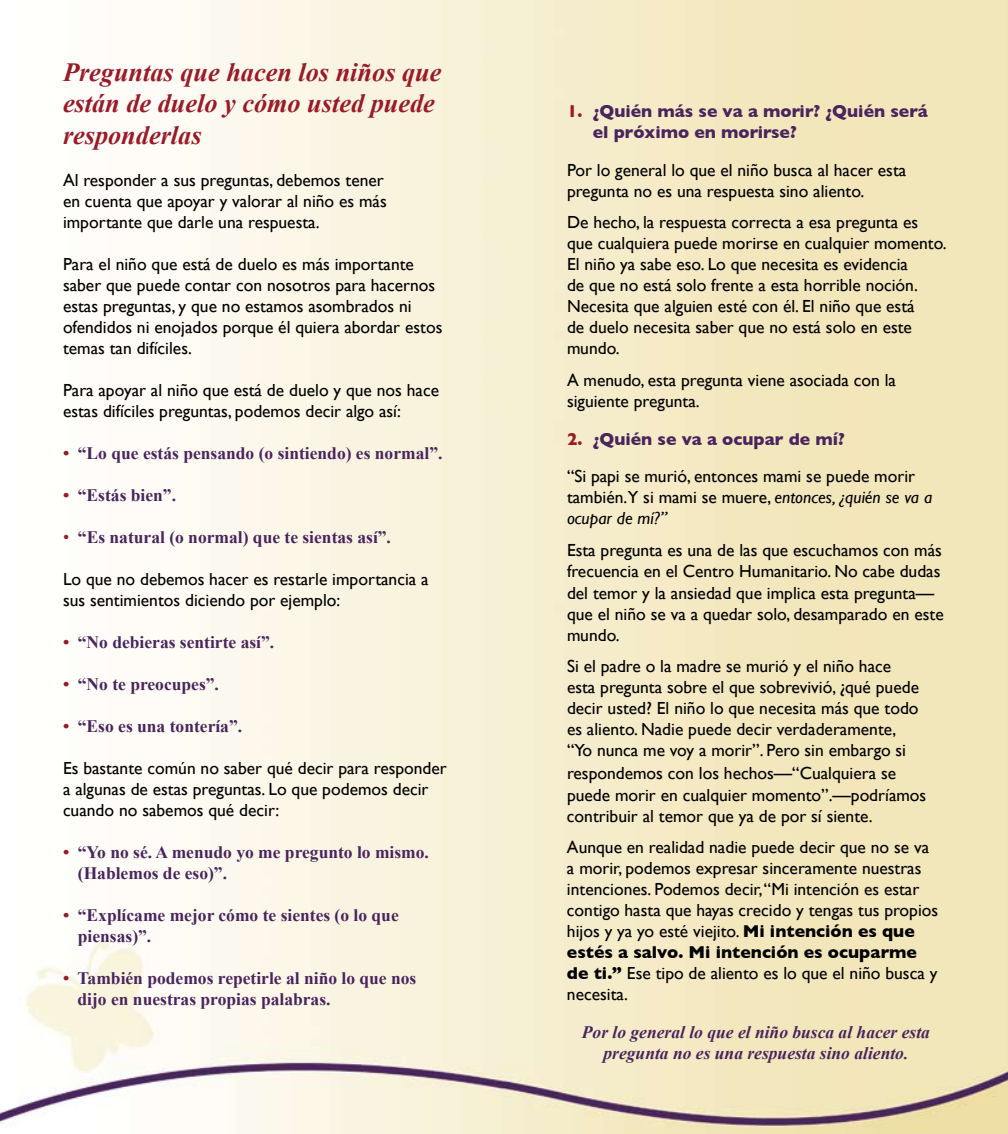
<style>
.page{position:relative;width:1008px;height:1134px;background:#fff}
.page>*{position:absolute;margin:0;border:0;box-sizing:border-box;transform-origin:0 0}
.t1{font:italic 700 26.25px/31.5px "Times New Roman";color:#991b27}
.t2{font:17.5px/21px "Gill Sans";color:#000}
.t3{font:700 17.5px/21px "Times New Roman";color:#49245d}
.t4{font:italic 700 17.5px/21px "Times New Roman";color:#49245d;text-align:center}
.t5{font:italic 17.5px/21px "Gill Sans";color:#000}
.t6{font:700 17.5px/21px "Gill Sans";color:#49245d}
.s1{color:#991b27}
.s2{font-family:"Gill Sans";font-weight:400;color:#991b27}
.s3{font-weight:700;color:#991b27}
.s4{font-weight:700;color:#49245d}
.s5{font-style:normal}
.s6{font-size:18.38px}
.s7{font-weight:700}
</style>
<div class="page">
<img style="left:0;top:0;width:1008px;height:1134px">
<h1 class="t1" style="left:63px;top:56px;width:380px">Preguntas que hacen los niños que están de duelo y cómo usted puede responderlas</h1>
<p class="t2" style="left:63px;top:169px;width:325px">Al responder a sus preguntas, debemos tener en cuenta que apoyar y valorar al niño es más importante que darle una respuesta.</p>
<p class="t2" style="left:63px;top:253px;width:381px">Para el niño que está de duelo es más importante saber que puede contar con nosotros para hacernos estas preguntas, y que no estamos asombrados ni ofendidos ni enojados porque él quiera abordar estos temas tan difíciles.</p>
<p class="t2" style="left:63px;top:379px;width:378px">Para apoyar al niño que está de duelo y que nos hace estas difíciles preguntas, podemos decir algo así:</p>
<p class="t3" style="left:63px;top:442px;width:381px"><span class="s1">•</span> “Lo que estás pensando (o sintiendo) es normal”.</p>
<p class="t3" style="left:63px;top:484px;width:115px"><span class="s1">•</span> “Estás bien”.</p>
<p class="t3" style="left:63px;top:526px;width:330px"><span class="s2">•</span> “Es natural (o normal) que te sientas así”.</p>
<p class="t2" style="left:63px;top:568px;width:367px">Lo que no debemos hacer es restarle importancia a sus sentimientos diciendo por ejemplo:</p>
<p class="t3" style="left:63px;top:631px;width:213px"><span class="s1">•</span> “No debieras sentirte así”.</p>
<p class="t3" style="left:63px;top:673px;width:157px"><span class="s1">•</span> “No te preocupes”.</p>
<p class="t3" style="left:63px;top:715px;width:181px"><span class="s1">•</span> “Eso es una tontería”.</p>
<p class="t2" style="left:63px;top:757px;width:385px">Es bastante común no saber qué decir para responder a algunas de estas preguntas. Lo que podemos decir cuando no sabemos qué decir:</p>
<p class="t3" style="left:78px;top:841px;width:353px;text-indent:-15px"><span class="s1">•</span> “Yo no sé. A menudo yo me pregunto lo mismo. (Hablemos de eso)”.</p>
<p class="t3" style="left:78px;top:904px;width:322px;text-indent:-15px"><span class="s1">•</span> “Explícame mejor cómo te sientes (o lo que piensas)”.</p>
<p class="t3" style="left:78px;top:967px;width:340px;text-indent:-15px"><span class="s1">•</span> También podemos repetirle al niño lo que nos dijo en nuestras propias palabras.</p>
<p class="t6" style="left:593px;top:100px;width:337px;text-indent:-26px"><span class="s1">1.</span> ¿Quién más se va a morir? ¿Quién será el próximo en morirse?</p>
<p class="t2" style="left:567px;top:159px;width:341px">Por lo general lo que el niño busca al hacer esta pregunta no es una respuesta sino aliento.</p>
<p class="t2" style="left:567px;top:212px;width:381px">De hecho, la respuesta correcta a esa pregunta es que cualquiera puede morirse en cualquier momento.<br>El niño ya sabe eso. Lo que necesita es evidencia<br>de que no está solo frente a esta horrible noción.<br>Necesita que alguien esté con él. El niño que está<br>de duelo necesita saber que no está solo en este mundo.</p>
<p class="t2" style="left:567px;top:369px;width:331px">A menudo, esta pregunta viene asociada con la siguiente pregunta.</p>
<p class="t2" style="left:567px;top:420px;width:350px;line-height:37.8px"><span class="s3">2.</span> <span class="s4">¿Quién se va a ocupar de mí?<br></span>“Si papi se murió, entonces mami se puede morir</p>
<p class="t5" style="left:567px;top:487px;width:367px"><span class="s5">también.Y si mami se muere,</span> entonces, ¿quién se va a ocupar de mí?”</p>
<p class="t2" style="left:567px;top:539px;width:378px">Esta pregunta es una de las que escuchamos con más frecuencia en el Centro Humanitario. No cabe dudas del temor y la ansiedad que implica esta pregunta<span class="s6">— </span>que el niño se va a quedar solo, desamparado en este mundo.</p>
<p class="t2" style="left:567px;top:656px;width:361px">Si el padre o la madre se murió y el niño hace<br>esta pregunta sobre el que sobrevivió, ¿qué puede decir usted? El niño lo que necesita más que todo es aliento. Nadie puede decir verdaderamente,<br>“Yo nunca me voy a morir”. Pero sin embargo si respondemos con los hechos<span class="s6">—</span>“Cualquiera se puede morir en cualquier momento”.<span class="s6">—</span>podríamos contribuir al temor que ya de por sí siente.</p>
<p class="t2" style="left:567px;top:836px;width:373px">Aunque en realidad nadie puede decir que no se va a morir, podemos expresar sinceramente nuestras intenciones. Podemos decir, “Mi intención es estar contigo hasta que hayas crecido y tengas tus propios hijos y ya yo esté viejito. <span class="s7">Mi intención es que estés a salvo. Mi intención es ocuparme de ti.”</span> Ese tipo de aliento es lo que el niño busca y necesita.</p>
<p class="t4" style="left:582px;top:1021px;width:350px">Por lo general lo que el niño busca al hacer esta pregunta no es una respuesta sino aliento.</p>
</div>
